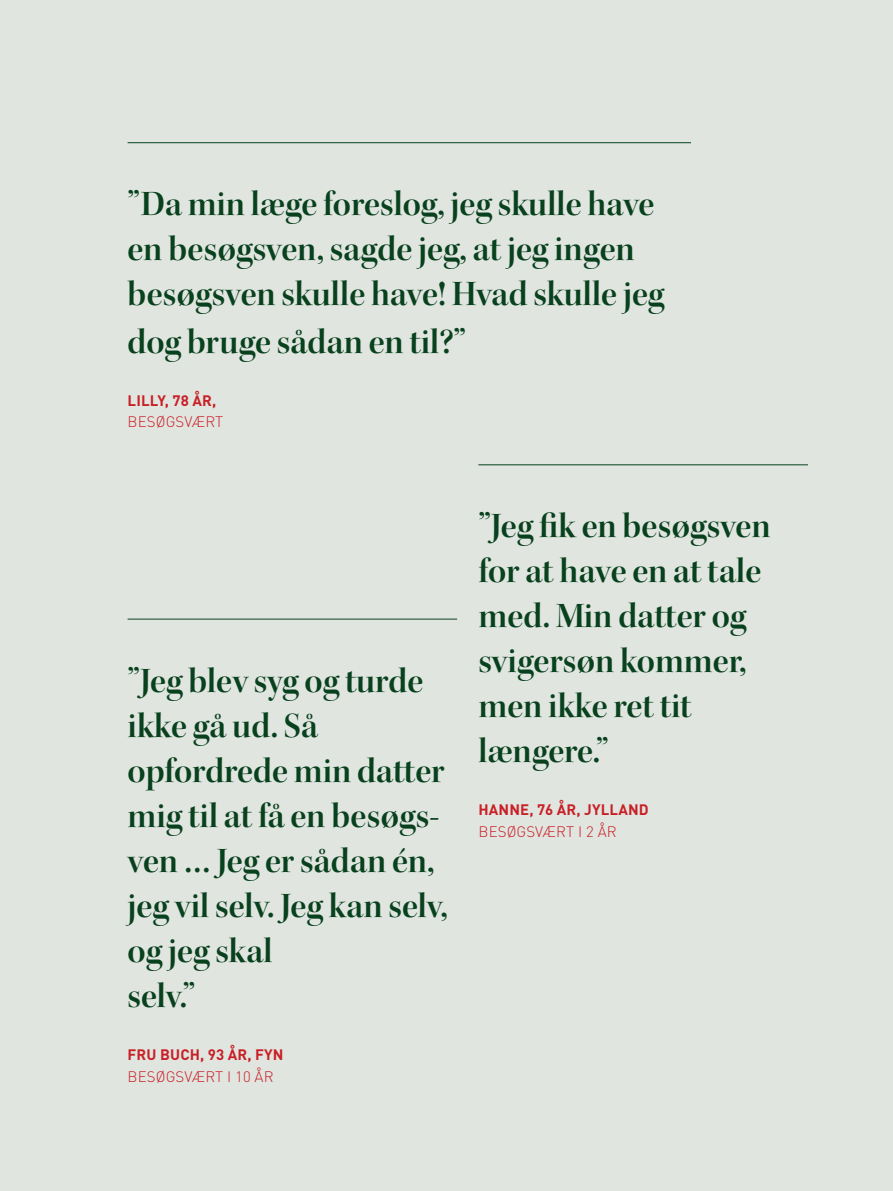
<style>
.page{position:relative;width:893px;height:1191px;background:#e1e5e0}
.page>*{position:absolute;margin:0;border:0;box-sizing:border-box;transform-origin:0 0}
.t1{font:36px/45px "Kepler Std Semibold Disp";color:#08411d}
.t2{font:700 15px "DINOT";letter-spacing:.01em;color:#c82026}
.t3{font:300 15px "DINOT";letter-spacing:.01em;color:#c82026}
</style>
<div class="page">
<hr style="left:128px;top:619px;width:329px;height:1px;background:#08411d">
<hr style="left:478px;top:464px;width:330px;height:1px;background:#08411d">
<hr style="left:128px;top:142px;width:563px;height:1px;background:#08411d">
<p class="t1" style="left:128px;top:181px;width:538px;line-height:46px">”Da min læge foreslog, jeg skulle have en besøgsven, sagde jeg, at jeg ingen besøgsven skulle have! Hvad skulle jeg dog bruge sådan en til?”</p>
<p class="t2" style="left:128px;top:390px;width:90px">LILLY, 78 ÅR,</p>
<p class="t3" style="left:128px;top:412px;width:97px">BESØGSVÆRT</p>
<p class="t1" style="left:128px;top:659px;width:297px">”Jeg blev syg og turde ikke gå ud. Så</p>
<p class="t1" style="left:128px;top:749px;width:322px">opfordrede min datter mig til at få en besøgs&shy;ven … Jeg er sådan én, jeg vil selv. Jeg kan selv, og jeg skal</p>
<p class="t1" style="left:128px;top:974px;width:69px">selv.”</p>
<p class="t2" style="left:128px;top:1044px;width:157px">FRU BUCH, 93 ÅR, FYN</p>
<p class="t3" style="left:128px;top:1067px;width:147px">BESØGSVÆRT I 10 ÅR</p>
<p class="t1" style="left:478px;top:504px;width:294px">”Jeg fik en besøgsven for at have en at tale med. Min datter og svigersøn kommer, men ikke ret tit længere.”</p>
<p class="t2" style="left:478px;top:799px;width:172px">HANNE, 76 ÅR, JYLLAND</p>
<p class="t3" style="left:478px;top:822px;width:140px">BESØGSVÆRT I 2 ÅR</p>
</div>
